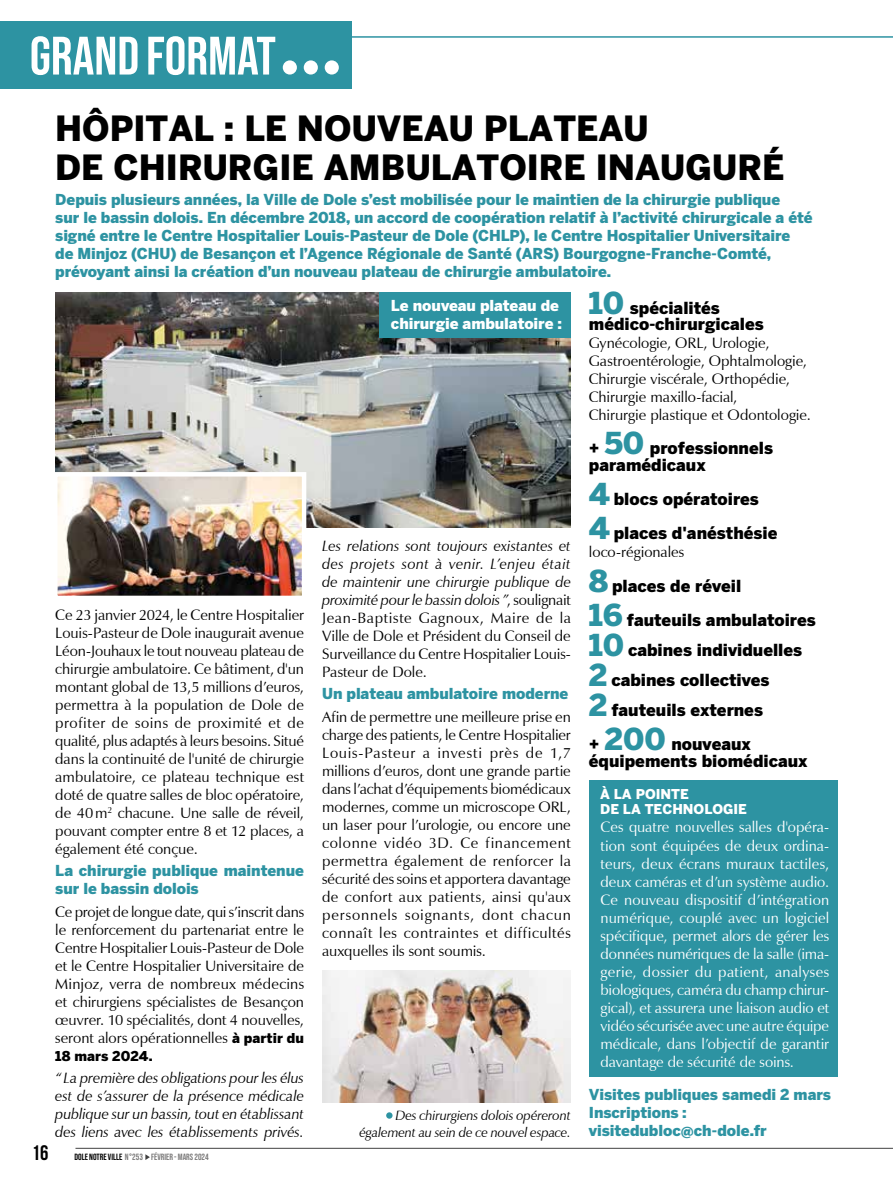
<style>
.page{position:relative;width:893px;height:1191px;background:#fff}
.page>*{position:absolute;margin:0;border:0;box-sizing:border-box;transform-origin:0 0}
.t1{font:54px "Bebas Neue";color:#fff}
.t2{font:900 34.5px/39px "Benton Sans";color:#000}
.t3{font:700 21px "Bebas Neue";color:#000}
.t4{font:900 16.5px/16.5px "Benton Sans";color:#000}
.t5{font:15px/18px "Zapf Humanist 601 BT";color:#000;text-align:justify}
.t6{font:900 15px/18px "Benton Sans";letter-spacing:-.005em;color:#2d93a2}
.t7{font:15px/18px "Zapf Humanist 601 BT";letter-spacing:-.005em;color:#fff;text-align:justify}
.t8{font:italic 15px/18px "Zapf Humanist 601 BT";letter-spacing:-.005em;color:#000;text-align:justify}
.t9{font:900 15px/18px "Benton Sans";letter-spacing:-.005em;color:#fff}
.t10{font:italic 13.5px/16.5px "Zapf Humanist 601 BT";letter-spacing:-.01em;color:#000;text-align:right}
.t11{font:900 13.5px/15px "Benton Sans";color:#fff}
.t12{font:900 13.5px "Benton Sans";letter-spacing:.005em;color:#000}
.t13{font:9px "Bebas Neue";color:#7c7b7b}
.s1{font-family:"Benton Sans";font-weight:900;font-size:13.5px}
.s2{color:#000}
.s3{font-style:normal}
.s4{font-size:30px;color:#2d93a2}
</style>
<div class="page">
<svg style="left:145px;top:1154px;width:5px;height:6px"></svg>
<hr style="left:234px;top:36px;width:659px;height:2px;background:#2d93a2">
<hr style="left:75px;top:1148px;width:818px;height:1px;background:#000">
<div style="left:0;top:21px;width:351px;height:68px;background:#2d93a2"></div>
<div style="left:283px;top:60px;width:14px;height:15px;background:#fff;border-radius:50%"></div>
<div style="left:304px;top:60px;width:14px;height:15px;background:#fff;border-radius:50%"></div>
<div style="left:325px;top:60px;width:14px;height:15px;background:#fff;border-radius:50%"></div>
<div style="left:589px;top:779px;width:249px;height:297px;background:#2d93a2"></div>
<img style="left:55px;top:292px;width:516px;height:235px">
<div style="left:380px;top:292px;width:191px;height:45px;background:#2d93a2"></div>
<img style="left:58px;top:477px;width:243px;height:118px">
<div style="left:53px;top:472px;width:253px;height:128px;border:4px solid #fff"></div>
<img style="left:322px;top:970px;width:249px;height:132px">
<div style="left:386px;top:1112px;width:7px;height:6px;background:#2d93a2;border-radius:50%"></div>
<h1 class="t1" style="left:30px;top:25px;width:248px">GRAND FORMAT</h1>
<h2 class="t2" style="left:55px;top:109px;width:731px">HÔPITAL : LE NOUVEAU PLATEAU<br>DE CHIRURGIE AMBULATOIRE INAUGURÉ</h2>
<p class="t6" style="left:55px;top:190px;width:759px">Depuis plusieurs années, la Ville de Dole s’est mobilisée pour le maintien de la chirurgie publique<br>sur le bassin dolois. En décembre 2018, un accord de coopération relatif à l’activité chirurgicale a été signé entre le Centre Hospitalier Louis-Pasteur de Dole (CHLP), le Centre Hospitalier Universitaire<br>de Minjoz (CHU) de Besançon et l’Agence Régionale de Santé (ARS) Bourgogne-Franche-Comté, prévoyant ainsi la création d’un nouveau plateau de chirurgie ambulatoire.</p>
<p class="t9" style="left:391px;top:296px;width:173px">Le nouveau plateau de chirurgie ambulatoire :</p>
<p class="t5" style="left:55px;top:606px;width:250px">Ce 23 janvier 2024, le Centre Hospitalier Louis-Pasteur de Dole inaugurait avenue Léon-Jouhaux le tout nouveau plateau de chirurgie ambulatoire. Ce bâtiment, d'un montant global de 13,5 millions d’euros, permettra à la population de Dole de profiter de soins de proximité et de qualité, plus adaptés à leurs besoins. Situé dans la continuité de l'unité de chirurgie ambulatoire, ce plateau technique est doté de quatre salles de bloc opératoire, de 40m<sup>2</sup> chacune. Une salle de réveil, pouvant compter entre 8 et 12 places, a également été conçue.</p>
<p class="t6" style="left:55px;top:861px;width:250px">La chirurgie publique maintenue sur le bassin dolois</p>
<p class="t5" style="left:55px;top:902px;width:250px">Ce projet de longue date, qui s’inscrit dans le renforcement du partenariat entre le Centre Hospitalier Louis-Pasteur de Dole et le Centre Hospitalier Universitaire de Minjoz, verra de nombreux médecins et chirurgiens spécialistes de Besançon œuvrer. 10 spécialités, dont 4 nouvelles, seront alors opérationnelles <span class="s1">à partir du</span></p>
<p class="t12" style="left:55px;top:1047px;width:99px">18 mars 2024.</p>
<p class="t8" style="left:55px;top:1069px;width:250px">“ La première des obligations pour les élus est de s’assurer de la présence médicale publique sur un bassin, tout en établissant des liens avec les établissements privés.</p>
<h3 class="t3" style="left:32px;top:1141px;width:18px">16</h3>
<p class="t13" style="left:74px;top:1151px;width:136px"><span class="s2">DOLE NOTRE VILLE</span> N°253 FÉVRIER - MARS 2024</p>
<p class="t8" style="left:322px;top:537px;width:250px">Les relations sont toujours existantes et des projets sont à venir. L’enjeu était de maintenir une chirurgie publique de proximité pour le bassin dolois”<span class="s3">, soulignait Jean-Baptiste Gagnoux, Maire de la Ville de Dole et Président du Conseil de Surveillance du Centre Hospitalier Louis-Pasteur de Dole.</span></p>
<p class="t6" style="left:322px;top:684px;width:248px">Un plateau ambulatoire moderne</p>
<p class="t5" style="left:322px;top:707px;width:250px">Afin de permettre une meilleure prise en charge des patients, le Centre Hospitalier Louis-Pasteur a investi près de 1,7 millions d’euros, dont une grande partie dans l’achat d’équipements biomédicaux modernes, comme un microscope ORL, un laser pour l’urologie, ou encore une colonne vidéo 3D. Ce financement permettra également de renforcer la sécurité des soins et apportera davantage de confort aux patients, ainsi qu'aux personnels soignants, dont chacun connaît les contraintes et difficultés auxquelles ils sont soumis.</p>
<p class="t10" style="left:359px;top:1107px;width:213px">Des chirurgiens dolois opéreront également au sein de ce nouvel espace.</p>
<p class="t4" style="left:589px;top:299px;width:176px"><span class="s4">10</span> spécialités médico-chirurgicales</p>
<p class="t5" style="left:589px;top:334px;width:224px;text-align:left">Gynécologie, ORL, Urologie, Gastroentérologie, Ophtalmologie, Chirurgie viscérale, Orthopédie, Chirurgie maxillo-facial,<br>Chirurgie plastique et Odontologie.</p>
<p class="t4" style="left:589px;top:440px;width:186px">+ <span class="s4">50</span> professionnels paramédicaux</p>
<p class="t4" style="left:589px;top:482px;width:190px;line-height:34.2px"><span class="s4">4</span> blocs opératoires<br><span class="s4">4</span> places d'anésthésie</p>
<p class="t5" style="left:589px;top:543px;width:97px">loco-régionales</p>
<p class="t4" style="left:589px;top:568px;width:228px;line-height:34.2px"><span class="s4">8</span> places de réveil<br><span class="s4">16</span> fauteuils ambulatoires</p>
<p class="t4" style="left:589px;top:634px;width:215px;line-height:30px"><span class="s4">10</span> cabines individuelles<br><span class="s4">2</span> cabines collectives<br><span class="s4">2</span> fauteuils externes</p>
<p class="t4" style="left:589px;top:735px;width:220px">+ <span class="s4">200</span> nouveaux équipements biomédicaux</p>
<p class="t11" style="left:600px;top:786px;width:148px">À LA POINTE<br>DE LA TECHNOLOGIE</p>
<p class="t7" style="left:601px;top:818px;width:230px">Ces quatre nouvelles salles d'opéra&shy;tion sont équipées de deux ordina&shy;teurs, deux écrans muraux tactiles, deux caméras et d’un système audio.<br>Ce nouveau dispositif d’intégration numérique, couplé avec un logiciel spécifique, permet alors de gérer les données numériques de la salle (ima&shy;gerie, dossier du patient, analyses biologiques, caméra du champ chirur&shy;gical), et assurera une liaison audio et vidéo sécurisée avec une autre équipe médicale, dans l’objectif de garantir davantage de sécurité de soins.</p>
<p class="t6" style="left:589px;top:1085px;width:244px">Visites publiques samedi 2 mars<br>Inscriptions : visitedubloc@ch-dole.fr</p>
</div>
